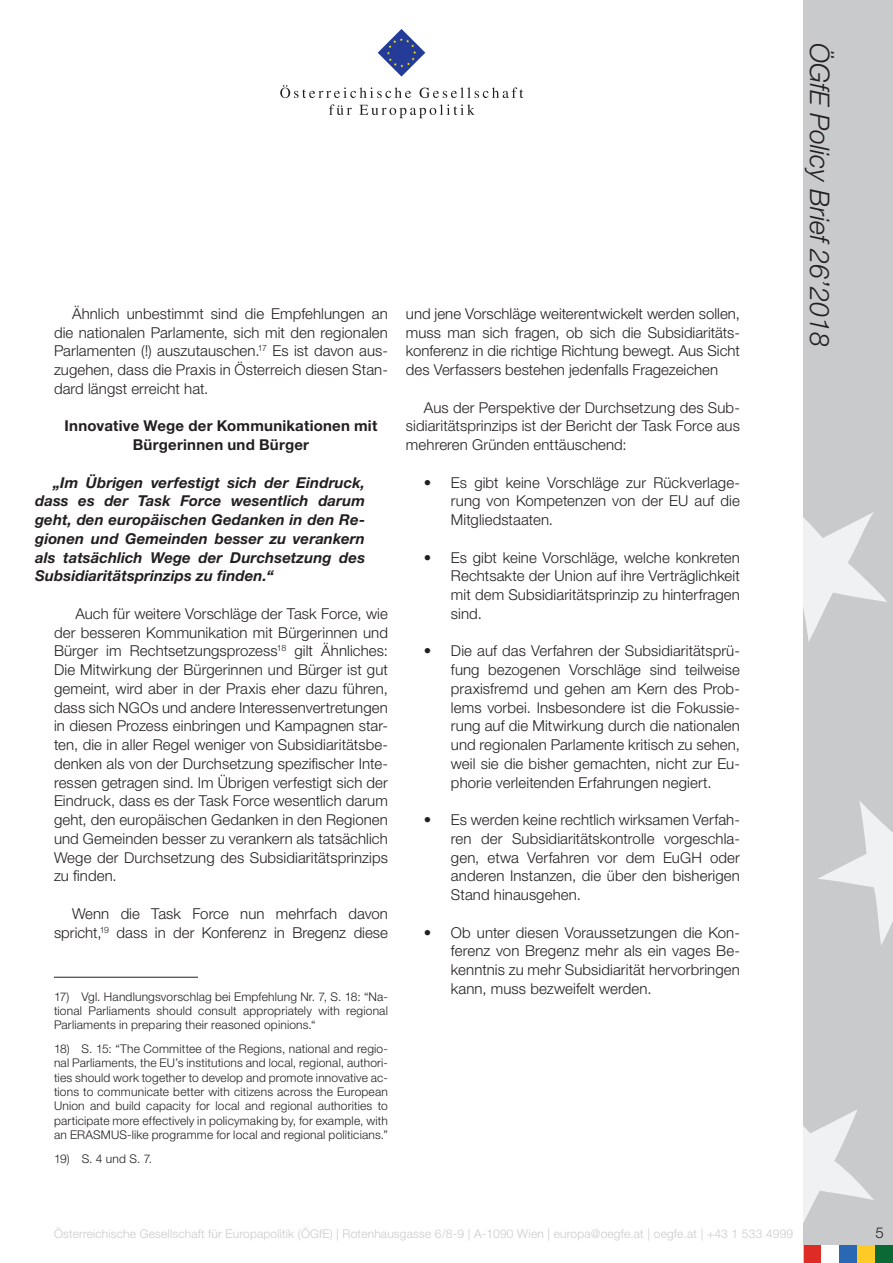
<style>
.page{position:relative;width:893px;height:1263px;background:#fff}
.page>*{position:absolute;margin:0;border:0;box-sizing:border-box;transform-origin:0 0}
.t1{font:italic 300 27px "Helvetica Neue LT Std";color:#231f20}
.Standard_Paragraph{font:300 15px/18.8px "Helvetica Neue LT Std";letter-spacing:.005em;color:#231f20;text-align:justify}
.Standard_Paragraph-2{font:italic 700 15px/18.8px "Helvetica Neue LT Std";letter-spacing:.005em;color:#231f20;text-align:justify}
.Zwischenüberschrift{font:700 15px/18.8px "Helvetica Neue LT Std";letter-spacing:.015em;color:#231f20;text-align:center}
.Footnotes{font:300 12px/14.4px "Helvetica Neue LT Std";letter-spacing:.015em;color:#231f20;text-align:justify}
.t2{font:300 12px "Helvetica Neue LT Std";letter-spacing:.015em;color:#c9cacc}
</style>
<div class="page">
<div style="left:804px;top:0;width:89px;height:1263px;background:#c9cacc"></div>
<svg style="left:804px;top:512px;width:83px;height:130px"></svg>
<svg style="left:818px;top:801px;width:75px;height:144px"></svg>
<svg style="left:804px;top:1110px;width:70px;height:111px"></svg>
<svg style="left:378px;top:29px;width:47px;height:48px"></svg>
<svg style="left:280px;top:85px;width:131px;height:13px"></svg>
<svg style="left:420px;top:87px;width:103px;height:11px"></svg>
<svg style="left:329px;top:104px;width:23px;height:11px"></svg>
<svg style="left:359px;top:104px;width:116px;height:14px"></svg>
<div style="left:857px;top:1245px;width:18px;height:18px;background:#fecb26"></div>
<div style="left:839px;top:1245px;width:18px;height:18px;background:#2b68b3"></div>
<div style="left:804px;top:1245px;width:17px;height:18px;background:#de2b26"></div>
<div style="left:875px;top:1245px;width:18px;height:18px;background:#0b6936"></div>
<div style="left:821px;top:1245px;width:18px;height:18px;background:#fff"></div>
<hr style="left:54px;top:977px;width:144px;height:1px;background:#231f20">
<p class="Standard_Paragraph" style="left:54px;top:304px;width:335px;text-indent:18px">Ähnlich unbestimmt sind die Empfehlungen an die nationalen Parlamente, sich mit den regionalen Parlamenten (!) auszutauschen.<sup>17</sup> Es ist davon aus&shy;zugehen, dass die Praxis in Österreich diesen Stan&shy;dard längst erreicht hat.</p>
<p class="Zwischenüberschrift" style="left:65px;top:416px;width:314px">Innovative Wege der Kommunikationen mit<br>Bürgerinnen und Bürger</p>
<p class="Standard_Paragraph-2" style="left:35px;top:472px;width:332px;text-indent:18px">„Im Übrigen verfestigt sich der Eindruck, dass es der Task Force wesentlich darum geht, den europäischen Gedanken in den Re&shy;gionen und Gemeinden besser zu verankern als tatsächlich Wege der Durchsetzung des Subsidiaritätsprinzips zu finden.“</p>
<p class="Standard_Paragraph" style="left:54px;top:604px;width:335px;text-indent:21px">Auch für weitere Vorschläge der Task Force, wie der besseren Kommunikation mit Bürgerinnen und Bürger im Rechtsetzungsprozess<sup>18</sup> gilt Ähnliches:<br>Die Mitwirkung der Bürgerinnen und Bürger ist gut gemeint, wird aber in der Praxis eher dazu führen, dass sich NGOs und andere Interessenvertretungen in diesen Prozess einbringen und Kampagnen star&shy;ten, die in aller Regel weniger von Subsidiaritätsbe&shy;denken als von der Durchsetzung spezifischer Inte&shy;ressen getragen sind. Im Übrigen verfestigt sich der Eindruck, dass es der Task Force wesentlich darum geht, den europäischen Gedanken in den Regionen und Gemeinden besser zu verankern als tatsächlich Wege der Durchsetzung des Subsidiaritätsprinzips zu finden.</p>
<p class="Standard_Paragraph" style="left:54px;top:904px;width:335px;text-align:right">Wenn die Task Force nun mehrfach davon spricht,<sup>19</sup> dass in der Konferenz in Bregenz diese</p>
<p class="Footnotes" style="left:54px;top:989px;width:335px">17) Vgl. Handlungsvorschlag bei Empfehlung Nr. 7, S. 18: “Na&shy;tional Parliaments should consult appropriately with regional Parliaments in preparing their reasoned opinions.“</p>
<p class="Footnotes" style="left:54px;top:1041px;width:335px">18) S. 15: “The Committee of the Regions, national and regio&shy;nal Parliaments, the EU’s institutions and local, regional, authori&shy;ties should work together to develop and promote innovative ac&shy;tions to communicate better with citizens across the European Union and build capacity for local and regional authorities to participate more effectively in policymaking by, for example, with an ERASMUS-like programme for local and regional politicians.”</p>
<p class="Footnotes" style="left:54px;top:1151px;width:100px">19) S. 4 und S. 7.</p>
<p class="Standard_Paragraph" style="left:406px;top:304px;width:335px">und jene Vorschläge weiterentwickelt werden sollen, muss man sich fragen, ob sich die Subsidiaritäts&shy;konferenz in die richtige Richtung bewegt. Aus Sicht des Verfassers bestehen jedenfalls Fragezeichen</p>
<p class="Standard_Paragraph" style="left:406px;top:397px;width:335px;text-indent:18px">Aus der Perspektive der Durchsetzung des Sub&shy;sidiaritätsprinzips ist der Bericht der Task Force aus mehreren Gründen enttäuschend:</p>
<p class="Standard_Paragraph" style="left:451px;top:472px;width:290px;text-indent:-27px">• Es gibt keine Vorschläge zur Rückverlage&shy;rung von Kompetenzen von der EU auf die Mitgliedstaaten.</p>
<p class="Standard_Paragraph" style="left:451px;top:547px;width:290px;text-indent:-27px">• Es gibt keine Vorschläge, welche konkreten Rechtsakte der Union auf ihre Verträglichkeit mit dem Subsidiaritätsprinzip zu hinterfragen sind.</p>
<p class="Standard_Paragraph" style="left:451px;top:641px;width:290px;text-indent:-27px">• Die auf das Verfahren der Subsidiaritätsprü&shy;fung bezogenen Vorschläge sind teilweise praxisfremd und gehen am Kern des Prob&shy;lems vorbei. Insbesondere ist die Fokussie&shy;rung auf die Mitwirkung durch die nationalen und regionalen Parlamente kritisch zu sehen, weil sie die bisher gemachten, nicht zur Eu&shy;phorie verleitenden Erfahrungen negiert.</p>
<p class="Standard_Paragraph" style="left:451px;top:810px;width:290px;text-indent:-27px">• Es werden keine rechtlich wirksamen Verfah&shy;ren der Subsidiaritätskontrolle vorgeschla&shy;gen, etwa Verfahren vor dem EuGH oder anderen Instanzen, die über den bisherigen Stand hinausgehen.</p>
<p class="Standard_Paragraph" style="left:451px;top:922px;width:290px;text-indent:-27px">• Ob unter diesen Voraussetzungen die Kon&shy;ferenz von Bregenz mehr als ein vages Be&shy;kenntnis zu mehr Subsidiarität hervorbringen kann, muss bezweifelt werden.</p>
<h1 class="t1" style="left:836px;top:43px;width:305px;rotate:90deg">ÖGfE Policy Brief 26’2018</h1>
<p class="t2" style="left:54px;top:1226px;width:741px">Österreichische Gesellschaft für Europapolitik (ÖGfE) | Rotenhausgasse 6/8-9 | A-1090 Wien | europa@oegfe.at | oegfe.at | +43 1 533 4999</p>
<p class="Standard_Paragraph" style="left:875px;top:1222px;width:10px">5</p>
</div>
